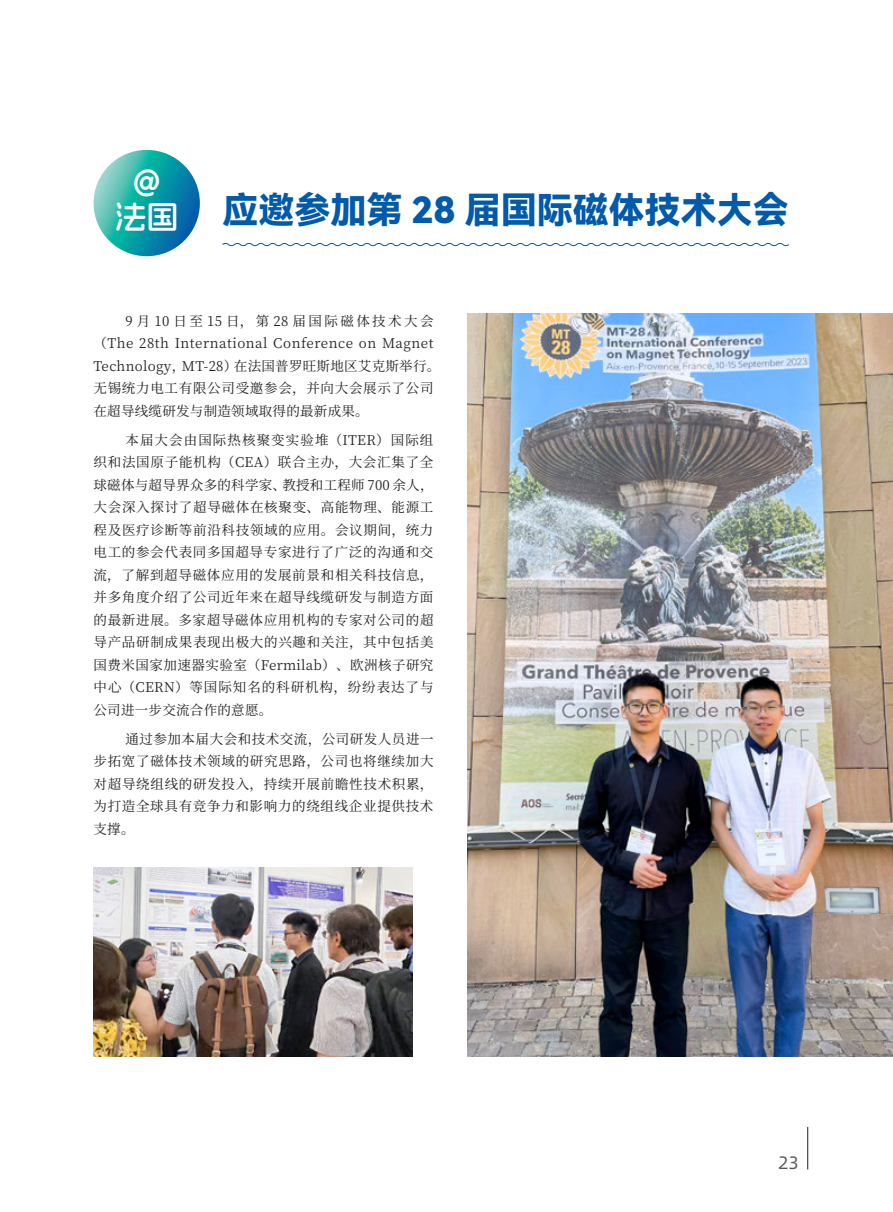
<style>
.page{position:relative;width:893px;height:1212px;background:#fff}
.page>*{position:absolute;margin:0;border:0;box-sizing:border-box;transform-origin:0 0}
.t1{font:36px "Harmony OS Sans SC Black";color:#015aaa}
.t2{font:100 31.5px "Alimama Fang Yuan Ti VF";color:#fff}
.t3{font:18px "Alibaba Sans";color:#57585a}
.思源宋体{font:13.5px/22.5px "Source Han Serif SC";letter-spacing:.04em;color:#231f20;text-align:justify}
</style>
<div class="page">
<hr style="left:807px;top:1127px;width:1px;height:42px;background:#231f20">
<svg style="left:94px;top:150px;width:106px;height:106px;background:#1ca0aa"></svg>
<svg style="left:222px;top:243px;width:567px;height:4px"></svg>
<img style="left:468px;top:314px;width:425px;height:743px">
<img style="left:94px;top:867px;width:318px;height:190px">
<p class="t2" style="left:132px;top:166px;width:30px">@</p>
<p class="t2" style="left:115px;top:201px;width:64px">法国</p>
<p class="t1" style="left:223px;top:185px;width:568px">应邀参加第 28 届国际磁体技术大会</p>
<p class="思源宋体" style="left:94px;top:310px;width:348px;text-align:left;text-indent:32px">9 月 10 日至 15 日，第 28 届国际磁体技术大会（The 28th International Conference on Magnet<br>Technology，MT-28）在法国普罗旺斯地区艾克斯举行。无锡统力电工有限公司受邀参会，并向大会展示了公司在超导线缆研发与制造领域取得的最新成果。</p>
<p class="思源宋体" style="left:94px;top:429px;width:342px;text-indent:32px">本届大会由国际热核聚变实验堆（ITER）国际组织和法国原子能机构（CEA）联合主办，大会汇集了全球磁体与超导界众多的科学家、教授和工程师 700 余人，大会深入探讨了超导磁体在核聚变、高能物理、能源工程及医疗诊断等前沿科技领域的应用。会议期间，统力电工的参会代表同多国超导专家进行了广泛的沟通和交流，了解到超导磁体应用的发展前景和相关科技信息，并多角度介绍了公司近年来在超导线缆研发与制造方面的最新进展。多家超导磁体应用机构的专家对公司的超导产品研制成果表现出极大的兴趣和关注，其中包括美国费米国家加速器实验室（Fermilab）、欧洲核子研究中心（CERN）等国际知名的科研机构，纷纷表达了与公司进一步交流合作的意愿。</p>
<p class="思源宋体" style="left:94px;top:728px;width:342px;text-indent:32px">通过参加本届大会和技术交流，公司研发人员进一步拓宽了磁体技术领域的研究思路，公司也将继续加大对超导绕组线的研发投入，持续开展前瞻性技术积累，为打造全球具有竞争力和影响力的绕组线企业提供技术支撑。</p>
<h3 class="t3" style="left:778px;top:1149px;width:22px">23</h3>
</div>
